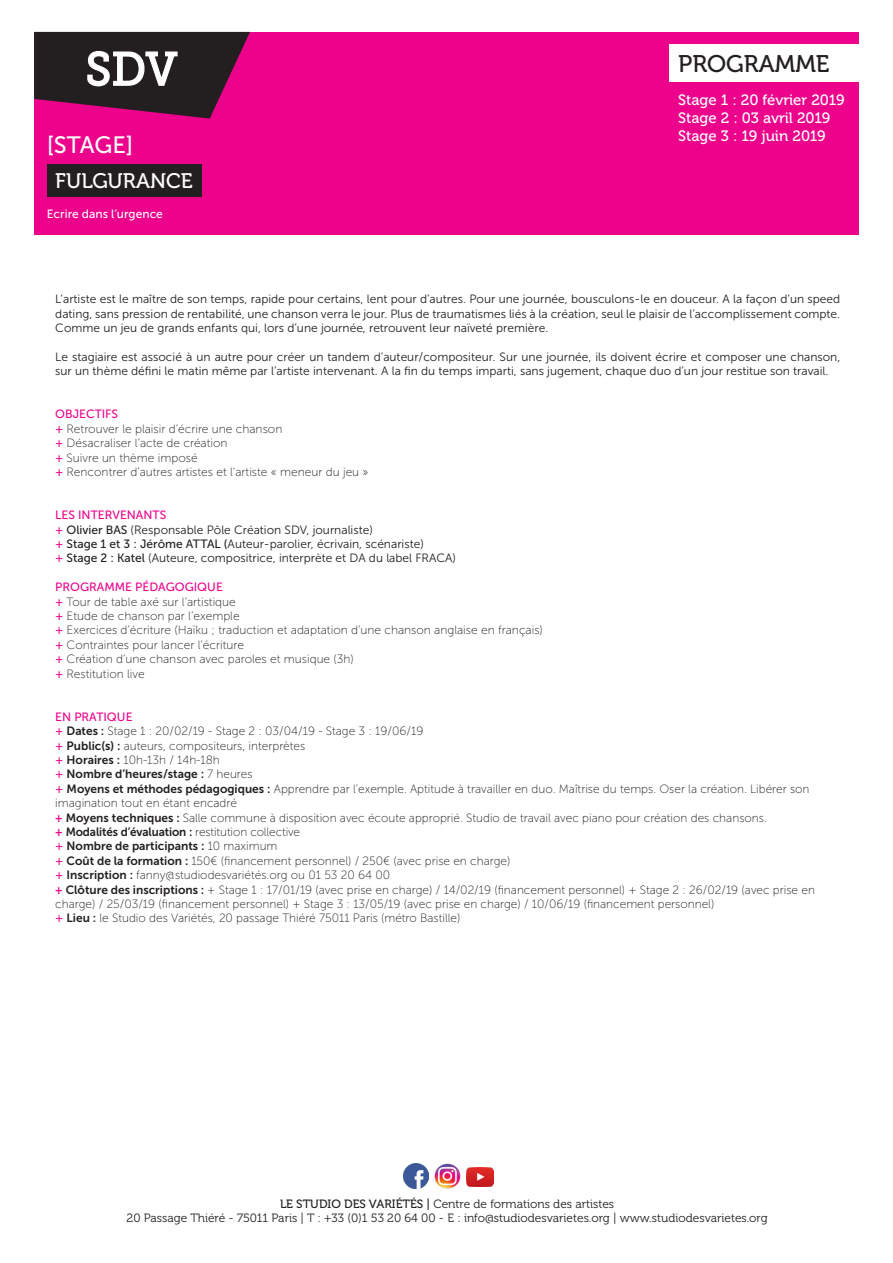
<style>
.page{position:relative;width:893px;height:1263px;background:#fff}
.page>*{position:absolute;margin:0;border:0;box-sizing:border-box;transform-origin:0 0}
.t1{font:24px "Museo 500";color:#231f20}
.t2{font:23.7px "Museo Sans 500";color:#fff}
.t3{font:21px "Museo 500";color:#fff}
.t4{font:15px "Museo 500";color:#fff}
.Corps_de_texte{font:12px/14.4px "Museo Sans 100";color:#231f20}
.t5{font:12px/14.4px "Museo Sans 300";color:#231f20;text-align:justify}
.t6{font:12px "Museo 300";color:#231f20}
.Corps_de_texte-2{font:12px "Museo Sans 700";color:#231f20}
.t7{font:12px "Museo Sans 500";color:#ed028c}
.t8{font:12px "Museo Sans 500";color:#fff}
.s1{font-family:"Museo Sans 500";color:#ed028c}
.s2{font-family:"Museo Sans 500"}
.s3{font-family:"Museo Sans 700"}
.s4{font-family:"Museo Sans 100"}
.s5{font-family:"Museo Sans 700";color:#ed028c}
.s6{color:#ed028c}
.s7{font-family:"Museo 500"}
</style>
<div class="page">
<div style="left:34px;top:32px;width:825px;height:203px;background:#ed028c"></div>
<svg style="left:34px;top:32px;width:216px;height:87px"></svg>
<div style="left:670px;top:45px;width:198px;height:37px;background:#fff"></div>
<div style="left:47px;top:164px;width:154px;height:32px;background:#231f20"></div>
<img style="left:466px;top:1168px;width:27px;height:19px">
<img style="left:404px;top:1164px;width:24px;height:24px">
<img style="left:434px;top:1163px;width:27px;height:26px">
<p class="t2" style="left:47px;top:132px;width:88px">[STAGE]</p>
<p class="t3" style="left:55px;top:169px;width:139px">FULGURANCE</p>
<p class="t8" style="left:47px;top:207px;width:118px">Ecrire dans l’urgence</p>
<p class="t1" style="left:678px;top:51px;width:153px">PROGRAMME</p>
<p class="t4" style="left:678px;top:92px;width:168px">Stage 1 : 20 février 2019</p>
<p class="t4" style="left:678px;top:110px;width:154px">Stage 2 : 03 avril 2019</p>
<p class="t4" style="left:678px;top:128px;width:149px">Stage 3 : 19 juin 2019</p>
<p class="t5" style="left:55px;top:292px;width:786px">L’artiste est le maître de son temps, rapide pour certains, lent pour d’autres. Pour une journée, bousculons-le en douceur. A la façon d’un speed dating, sans pression de rentabilité, une chanson verra le jour. Plus de traumatismes liés à la création, seul le plaisir de l’accomplissement compte.<br>Comme un jeu de grands enfants qui, lors d’une journée, retrouvent leur naïveté première.</p>
<p class="t5" style="left:55px;top:349px;width:786px">Le stagiaire est associé à un autre pour créer un tandem d’auteur/compositeur. Sur une journée, ils doivent écrire et composer une chanson, sur un thème défini le matin même par l’artiste intervenant. A la fin du temps imparti, sans jugement, chaque duo d’un jour restitue son travail.</p>
<p class="t7" style="left:55px;top:408px;width:64px">OBJECTIFS</p>
<p class="Corps_de_texte" style="left:55px;top:422px;width:229px"><span class="s1">+</span> Retrouver le plaisir d’écrire une chanson</p>
<p class="Corps_de_texte" style="left:55px;top:436px;width:174px"><span class="s1">+</span> Désacraliser l’acte de création</p>
<p class="Corps_de_texte" style="left:55px;top:450px;width:144px"><span class="s1">+</span> Suivre un thème imposé</p>
<p class="Corps_de_texte" style="left:55px;top:465px;width:315px"><span class="s1">+</span> Rencontrer d’autres artistes et l’artiste « meneur du jeu »</p>
<p class="t7" style="left:55px;top:508px;width:112px">LES INTERVENANTS</p>
<p class="t5" style="left:55px;top:522px;width:319px"><span class="s1">+</span> <span class="s2">Olivier BAS</span> (Responsable Pôle Création SDV, journaliste)</p>
<p class="t5" style="left:55px;top:537px;width:370px"><span class="s1">+</span> <span class="s2">Stage 1 et 3 : Jérôme ATTAL (</span>Auteur-parolier, écrivain, scénariste)</p>
<p class="t5" style="left:55px;top:551px;width:402px"><span class="s1">+</span> <span class="s2">Stage 2 : Katel</span> (Auteure, compositrice, interprète et DA du label FRACA)</p>
<p class="t7" style="left:55px;top:580px;width:169px">PROGRAMME PÉDAGOGIQUE</p>
<p class="Corps_de_texte" style="left:55px;top:594px;width:182px"><span class="s1">+</span> Tour de table axé sur l’artistique</p>
<p class="Corps_de_texte" style="left:55px;top:609px;width:186px"><span class="s1">+</span> Etude de chanson par l’exemple</p>
<p class="Corps_de_texte" style="left:55px;top:623px;width:489px"><span class="s1">+</span> Exercices d’écriture (Haïku ; traduction et adaptation d’une chanson anglaise en français)</p>
<p class="Corps_de_texte" style="left:55px;top:638px;width:190px"><span class="s1">+</span> Contraintes pour lancer l’écriture</p>
<p class="Corps_de_texte" style="left:55px;top:652px;width:300px"><span class="s1">+</span> Création d’une chanson avec paroles et musique (3h)</p>
<p class="Corps_de_texte" style="left:55px;top:666px;width:91px"><span class="s1">+</span> Restitution live</p>
<p class="t7" style="left:55px;top:710px;width:79px">EN PRATIQUE</p>
<p class="Corps_de_texte" style="left:55px;top:724px;width:370px"><span class="s1">+</span> <span class="s3">Dates :</span> Stage 1 : 20/02/19 - Stage 2 : 03/04/19 - Stage 3 : 19/06/19</p>
<p class="Corps_de_texte" style="left:55px;top:738px;width:251px"><span class="s1">+</span> <span class="s3">Public(s) :</span> auteurs, compositeurs, interprètes</p>
<p class="Corps_de_texte" style="left:55px;top:753px;width:166px"><span class="s1">+</span> <span class="s3">Horaires :</span> 10h-13h / 14h-18h</p>
<p class="Corps_de_texte-2" style="left:55px;top:767px;width:199px"><span class="s1">+</span> Nombre d’heures/stage : <span class="s4">7 heures</span></p>
<p class="Corps_de_texte" style="left:55px;top:782px;width:756px"><span class="s1">+</span> <span class="s3">Moyens et méthodes pédagogiques :</span> Apprendre par l’exemple. Aptitude à travailler en duo. Maîtrise du temps. Oser la création. Libérer son imagination tout en étant encadré</p>
<p class="Corps_de_texte" style="left:55px;top:810px;width:713px"><span class="s5">+</span> <span class="s3">Moyens techniques :</span> Salle commune à disposition avec écoute approprié. Studio de travail avec piano pour création des chansons.</p>
<p class="Corps_de_texte-2" style="left:55px;top:825px;width:246px"><span class="s6">+</span> Modalités d’évaluation : <span class="s4">restitution collective</span></p>
<p class="Corps_de_texte-2" style="left:55px;top:839px;width:224px"><span class="s1">+</span> Nombre de participants : <span class="s4">10 maximum</span></p>
<p class="Corps_de_texte" style="left:55px;top:854px;width:457px"><span class="s1">+</span> <span class="s3">Coût de la formation :</span> 150€ (financement personnel) / 250€ (avec prise en charge)</p>
<p class="Corps_de_texte" style="left:55px;top:868px;width:336px"><span class="s1">+</span> <span class="s3">Inscription :</span> fanny@studiodesvariétés.org ou 01 53 20 64 00</p>
<p class="Corps_de_texte" style="left:55px;top:882px;width:761px"><span class="s5">+</span> <span class="s3">Clôture des inscriptions :</span> + Stage 1 : 17/01/19 (avec prise en charge) / 14/02/19 (financement personnel) + Stage 2 : 26/02/19 (avec prise en charge) / 25/03/19 (financement personnel) + Stage 3 : 13/05/19 (avec prise en charge) / 10/06/19 (financement personnel)</p>
<p class="Corps_de_texte" style="left:55px;top:911px;width:407px"><span class="s1">+</span> <span class="s3">Lieu :</span> le Studio des Variétés, 20 passage Thiéré 75011 Paris (métro Bastille)</p>
<p class="t6" style="left:280px;top:1197px;width:336px"><span class="s7">LE STUDIO DES VARIÉTÉS |</span> Centre de formations des artistes</p>
<p class="t6" style="left:127px;top:1212px;width:643px">20 Passage Thiéré - 75011 Paris | T : +33 (0)1 53 20 64 00 - E : info@studiodesvarietes.org | www.studiodesvarietes.org</p>
</div>
